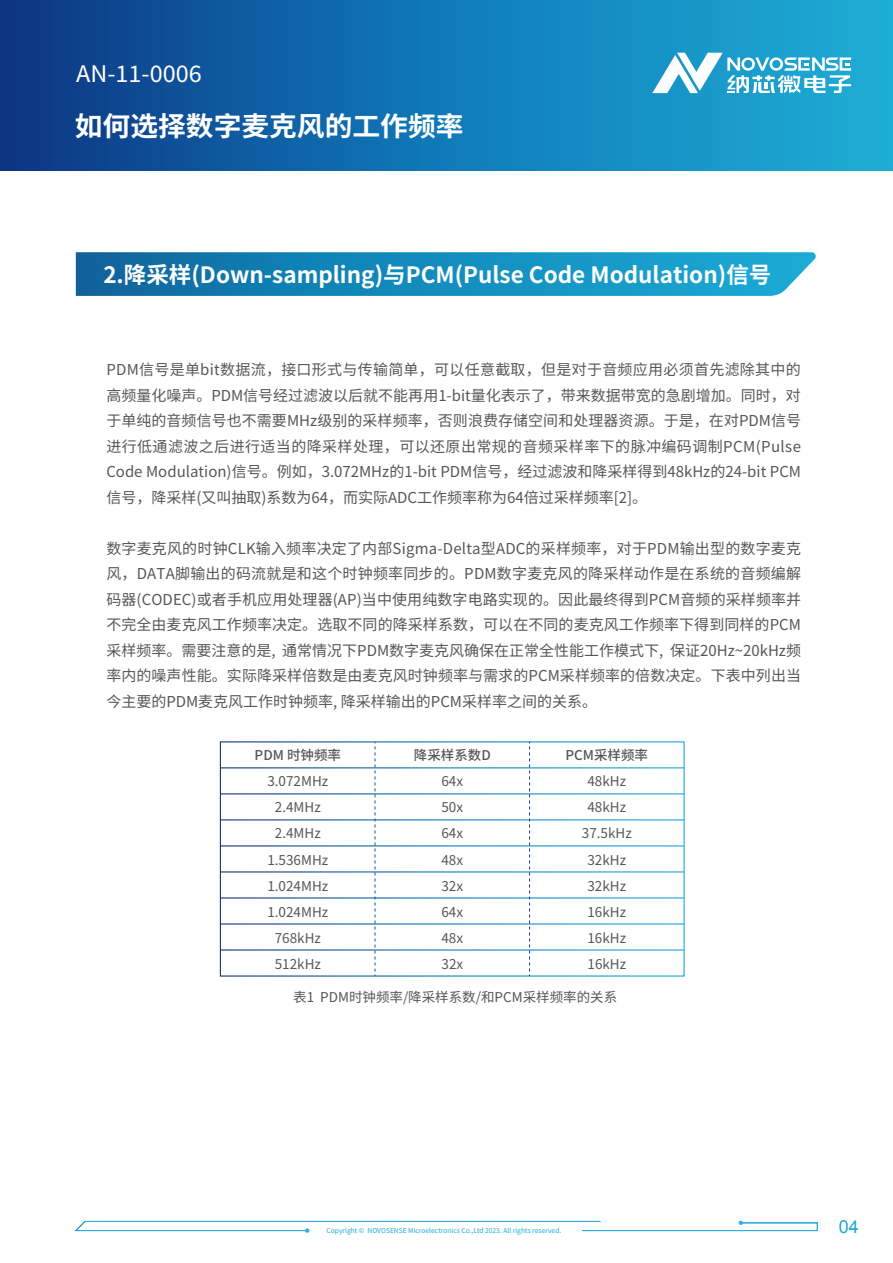
<style>
.page{position:relative;width:893px;height:1263px;background:#fff}
.page>*{position:absolute;margin:0;border:0;box-sizing:border-box;transform-origin:0 0}
.t1{font:700 27px "Source Han Sans CN";color:#fff}
.t2{font:25.5px "Source Sans Pro";color:#fff}
.t3{font:700 22.5px "Source Han Sans CN";color:#fff}
.t4{font:18px "Arial";color:#1ca9d4}
.t5{font:15px/25.5px "Source Han Sans CN";color:#585757;text-align:justify}
.t6{font:13.5px "Source Han Sans CN";color:#585757}
.t7{font:500 13.5px "Source Han Sans CN";color:#585757}
.t8{font:7.5px "Source Sans Pro";color:#1eadd6}
</style>
<div class="page">
<svg style="left:0;top:0;width:893px;height:170px;background:#1778b1"></svg>
<svg style="left:29px;top:0;width:826px;height:170px;background:#1777b3"></svg>
<svg style="left:74px;top:1221px;width:744px;height:12px"></svg>
<svg style="left:76px;top:252px;width:740px;height:44px;background:#1a8dbd"></svg>
<div style="left:220px;top:741px;width:465px;height:235px;border:1px solid #fff"></div>
<hr style="left:221px;top:767px;width:463px;height:1px;background:#fff">
<hr style="left:221px;top:793px;width:463px;height:1px;background:#fff">
<hr style="left:221px;top:819px;width:463px;height:1px;background:#fff">
<hr style="left:221px;top:845px;width:463px;height:1px;background:#fff">
<hr style="left:221px;top:871px;width:463px;height:1px;background:#fff">
<hr style="left:221px;top:897px;width:463px;height:1px;background:#fff">
<hr style="left:221px;top:923px;width:463px;height:1px;background:#fff">
<hr style="left:221px;top:949px;width:463px;height:1px;background:#fff">
<svg style="left:529px;top:742px;width:1px;height:234px"></svg>
<svg style="left:375px;top:742px;width:1px;height:234px"></svg>
<h2 class="t2" style="left:76px;top:57px;width:127px">AN-11-0006</h2>
<h1 class="t1" style="left:75px;top:111px;width:390px">如何选择数字麦克风的工作频率</h1>
<h3 class="t3" style="left:103px;top:262px;width:669px">2.降采样(Down-sampling)与PCM(Pulse Code Modulation)信号</h3>
<p class="t5" style="left:106px;top:357px;width:696px">PDM信号是单bit数据流，接口形式与传输简单，可以任意截取，但是对于音频应用必须首先滤除其中的高频量化噪声。PDM信号经过滤波以后就不能再用1-bit量化表示了，带来数据带宽的急剧增加。同时，对于单纯的音频信号也不需要MHz级别的采样频率，否则浪费存储空间和处理器资源。于是，在对PDM信号进行低通滤波之后进行适当的降采样处理，可以还原出常规的音频采样率下的脉冲编码调制PCM(Pulse Code Modulation)信号。例如，3.072MHz的1-bit PDM信号，经过滤波和降采样得到48kHz的24-bit PCM信号，降采样(又叫抽取)系数为64，而实际ADC工作频率称为64倍过采样频率[2]。</p>
<p class="t5" style="left:106px;top:536px;width:696px">数字麦克风的时钟CLK输入频率决定了内部Sigma-Delta型ADC的采样频率，对于PDM输出型的数字麦克风，DATA脚输出的码流就是和这个时钟频率同步的。PDM数字麦克风的降采样动作是在系统的音频编解码器(CODEC)或者手机应用处理器(AP)当中使用纯数字电路实现的。因此最终得到PCM音频的采样频率并不完全由麦克风工作频率决定。选取不同的降采样系数，可以在不同的麦克风工作频率下得到同样的PCM采样频率。需要注意的是, 通常情况下PDM数字麦克风确保在正常全性能工作模式下, 保证20Hz~20kHz频率内的噪声性能。实际降采样倍数是由麦克风时钟频率与需求的PCM采样频率的倍数决定。下表中列出当今主要的PDM麦克风工作时钟频率, 降采样输出的PCM采样率之间的关系。</p>
<p class="t7" style="left:255px;top:748px;width:88px">PDM 时钟频率</p>
<p class="t6" style="left:267px;top:773px;width:62px">3.072MHz</p>
<p class="t6" style="left:587px;top:773px;width:40px">48kHz</p>
<p class="t7" style="left:565px;top:748px;width:84px">PCM采样频率</p>
<p class="t7" style="left:414px;top:748px;width:78px">降采样系数D</p>
<p class="t6" style="left:441px;top:773px;width:23px">64x</p>
<p class="t6" style="left:275px;top:799px;width:47px">2.4MHz</p>
<p class="t6" style="left:441px;top:799px;width:23px">50x</p>
<p class="t6" style="left:587px;top:799px;width:40px">48kHz</p>
<p class="t6" style="left:275px;top:826px;width:47px">2.4MHz</p>
<p class="t6" style="left:441px;top:826px;width:23px">64x</p>
<p class="t6" style="left:582px;top:826px;width:51px">37.5kHz</p>
<p class="t6" style="left:267px;top:852px;width:62px">1.536MHz</p>
<p class="t6" style="left:441px;top:852px;width:23px">48x</p>
<p class="t6" style="left:587px;top:852px;width:40px">32kHz</p>
<p class="t6" style="left:267px;top:878px;width:62px">1.024MHz</p>
<p class="t6" style="left:441px;top:878px;width:23px">32x</p>
<p class="t6" style="left:587px;top:878px;width:40px">32kHz</p>
<p class="t6" style="left:267px;top:904px;width:62px">1.024MHz</p>
<p class="t6" style="left:441px;top:904px;width:23px">64x</p>
<p class="t6" style="left:587px;top:904px;width:40px">16kHz</p>
<p class="t6" style="left:275px;top:931px;width:48px">768kHz</p>
<p class="t6" style="left:441px;top:931px;width:23px">48x</p>
<p class="t6" style="left:587px;top:931px;width:40px">16kHz</p>
<p class="t6" style="left:275px;top:957px;width:48px">512kHz</p>
<p class="t6" style="left:441px;top:957px;width:23px">32x</p>
<p class="t6" style="left:587px;top:957px;width:40px">16kHz</p>
<p class="t6" style="left:293px;top:989px;width:326px">表1 PDM时钟频率/降采样系数/和PCM采样频率的关系</p>
<p class="t8" style="left:327px;top:1226px;width:236px">Copyright © NOVOSENSE Microelectronics Co.,Ltd 2023. All rights reserved.</p>
<p class="t4" style="left:839px;top:1215px;width:22px">04</p>
</div>
